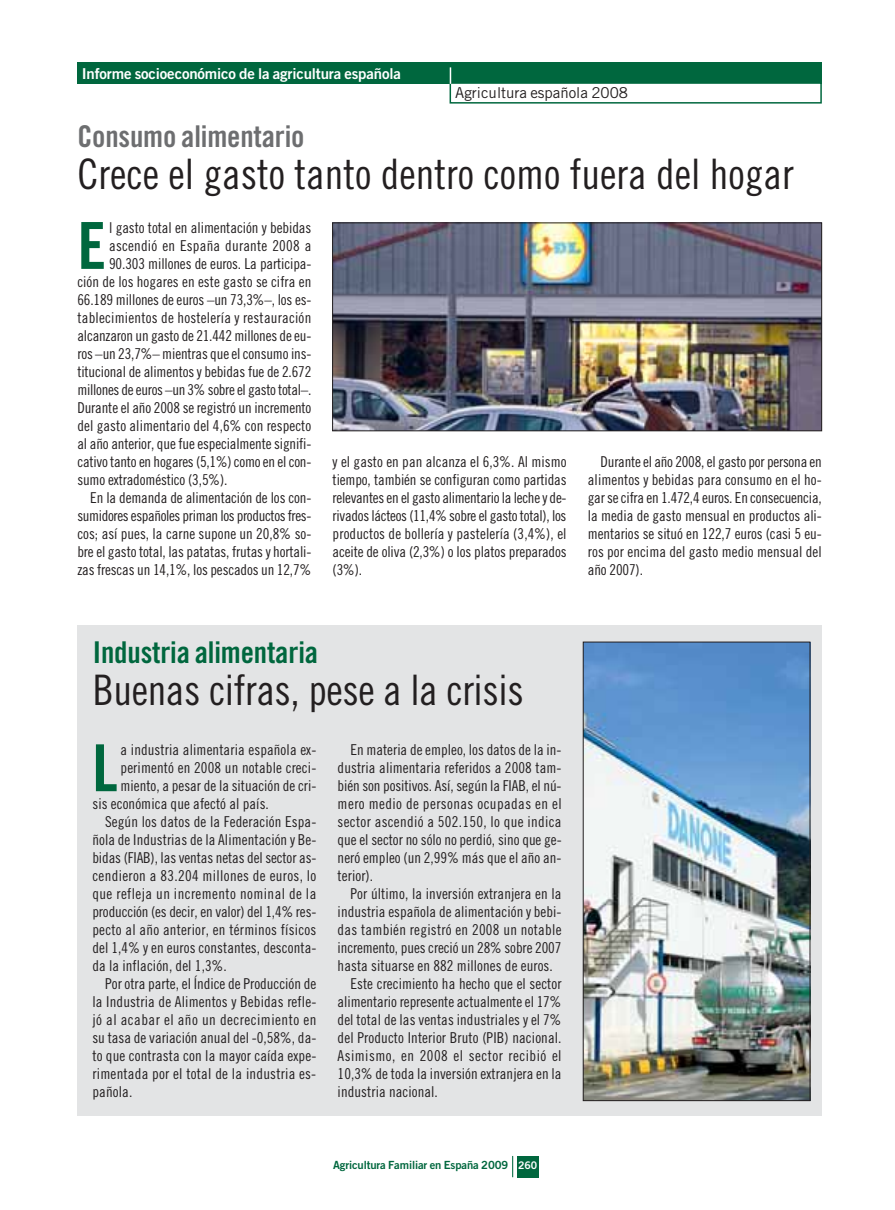
<style>
.page{position:relative;width:895px;height:1210px;background:#fff}
.page>*{position:absolute;margin:0;border:0;box-sizing:border-box;transform-origin:0 0}
.t1{font:64.8px "Trade Gothic Bold Cond Twenty";color:#00673e}
.t2{font:42px "Trade Gothic Cond Eighteen";color:#231f20}
.t3{font:30px "Trade Gothic Bold Cond Twenty";letter-spacing:-.005em;color:#00673e}
.t4{font:30px "Trade Gothic Bold Cond Twenty";letter-spacing:-.005em;color:#6d6e70}
.t5{font:15px/18px "Trade Gothic Cond Eighteen";letter-spacing:.005em;color:#231f20;text-align:justify}
.t6{font:15px "Trade Gothic Cond Eighteen";letter-spacing:.03em;color:#231f20}
.t7{font:15px "Trade Gothic Cond Eighteen";letter-spacing:-.015em;color:#231f20}
.t8{font:15px "Trade Gothic Bold Two";letter-spacing:-.01em;color:#fff}
.t9{font:15px "Trade Gothic Cond Eighteen";letter-spacing:-.025em;color:#231f20}
.t10{font:15px "Trade Gothic Cond Eighteen";letter-spacing:-.02em;color:#231f20}
.t11{font:15px "Trade Gothic";color:#231f20}
.t12{font:11.25px "Trade Gothic Bold Two";letter-spacing:-.01em;color:#00673e}
.s1{font-size:10.5px;color:#fff}
</style>
<div class="page">
<div style="left:517px;top:1155px;width:21px;height:22px;background:#00673e"></div>
<svg style="left:512px;top:1156px;width:1px;height:21px"></svg>
<div style="left:77px;top:63px;width:744px;height:21px;background:#00673e"></div>
<div style="left:449px;top:82px;width:372px;height:22px;border:2px solid #00673e"></div>
<svg style="left:450px;top:67px;width:1px;height:17px"></svg>
<img style="left:334px;top:225px;width:485px;height:204px">
<div style="left:332px;top:223px;width:489px;height:208px;border:1px solid #231f20"></div>
<div style="left:77px;top:625px;width:744px;height:491px;background:#e3e4e5"></div>
<img style="left:585px;top:644px;width:223px;height:454px">
<div style="left:583px;top:642px;width:227px;height:458px;border:1px solid #231f20"></div>
<p class="t8" style="left:82px;top:68px;width:321px">Informe socioeconómico de la agricultura española</p>
<p class="t11" style="left:455px;top:88px;width:174px">Agricultura española 2008</p>
<h3 class="t4" style="left:77px;top:125px;width:229px">Consumo alimentario</h3>
<h2 class="t2" style="left:77px;top:158px;width:718px">Crece el gasto tanto dentro como fuera del hogar</h2>
<h1 class="t1" style="left:77px;top:222px;width:30px">E</h1>
<p class="t5" style="left:109px;top:220px;width:204px">l gasto total en alimentación y bebidas</p>
<p class="t5" style="left:109px;top:238px;width:204px">ascendió en España durante 2008 a</p>
<p class="t5" style="left:109px;top:256px;width:204px">90.303 millones de euros. La participa-</p>
<p class="t5" style="left:77px;top:274px;width:235px">ción de los hogares en este gasto se cifra en</p>
<p class="t5" style="left:77px;top:292px;width:235px">66.189 millones de euros –un 73,3%–, los es-</p>
<p class="t5" style="left:77px;top:310px;width:235px">tablecimientos de hostelería y restauración</p>
<p class="t7" style="left:77px;top:330px;width:235px">alcanzaron un gasto de 21.442 millones de eu-</p>
<p class="t5" style="left:77px;top:346px;width:235px">ros –un 23,7%– mientras que el consumo ins-</p>
<p class="t5" style="left:77px;top:364px;width:235px">titucional de alimentos y bebidas fue de 2.672</p>
<p class="t10" style="left:77px;top:384px;width:235px">millones de euros –un 3% sobre el gasto total–.</p>
<p class="t5" style="left:77px;top:400px;width:235px">Durante el año 2008 se registró un incremento</p>
<p class="t5" style="left:77px;top:418px;width:235px">del gasto alimentario del 4,6% con respecto</p>
<p class="t5" style="left:77px;top:436px;width:235px">al año anterior, que fue especialmente signifi-</p>
<p class="t7" style="left:77px;top:456px;width:235px">cativo tanto en hogares (5,1%) como en el con-</p>
<p class="t5" style="left:77px;top:472px;width:151px">sumo extradoméstico (3,5%).</p>
<p class="t5" style="left:90px;top:490px;width:223px">En la demanda de alimentación de los con-</p>
<p class="t9" style="left:77px;top:510px;width:235px">sumidores españoles priman los productos fres-</p>
<p class="t5" style="left:77px;top:526px;width:235px">cos; así pues, la carne supone un 20,8% so-</p>
<p class="t5" style="left:77px;top:544px;width:235px">bre el gasto total, las patatas, frutas y hortali-</p>
<p class="t5" style="left:77px;top:562px;width:235px">zas frescas un 14,1%, los pescados un 12,7%</p>
<p class="t5" style="left:333px;top:454px;width:235px">y el gasto en pan alcanza el 6,3%. Al mismo tiempo, también se configuran como partidas relevantes en el gasto alimentario la leche y de&shy;rivados lácteos (11,4% sobre el gasto total), los productos de bollería y pastelería (3,4%), el aceite de oliva (2,3%) o los platos preparados (3%).</p>
<p class="t5" style="left:588px;top:454px;width:235px;text-indent:13px">Durante el año 2008, el gasto por persona en alimentos y bebidas para consumo en el ho&shy;gar se cifra en 1.472,4 euros. En consecuencia, la media de gasto mensual en productos ali&shy;mentarios se situó en 122,7 euros (casi 5 eu&shy;ros por encima del gasto medio mensual del año 2007).</p>
<h3 class="t3" style="left:93px;top:641px;width:227px">Industria alimentaria</h3>
<h2 class="t2" style="left:93px;top:675px;width:432px">Buenas cifras, pese a la crisis</h2>
<h1 class="t1" style="left:92px;top:744px;width:27px">L</h1>
<p class="t5" style="left:121px;top:742px;width:197px">a industria alimentaria española ex-</p>
<p class="t5" style="left:121px;top:760px;width:197px">perimentó en 2008 un notable creci-</p>
<p class="t5" style="left:121px;top:778px;width:197px">miento, a pesar de la situación de cri-</p>
<p class="t5" style="left:92px;top:796px;width:178px">sis económica que afectó al país.</p>
<p class="t5" style="left:105px;top:814px;width:213px">Según los datos de la Federación Espa-</p>
<p class="t5" style="left:92px;top:832px;width:225px">ñola de Industrias de la Alimentación y Be-</p>
<p class="t5" style="left:92px;top:850px;width:225px">bidas (FIAB), las ventas netas del sector as-</p>
<p class="t5" style="left:92px;top:868px;width:225px">cendieron a 83.204 millones de euros, lo</p>
<p class="t6" style="left:92px;top:888px;width:225px">que refleja un incremento nominal de la</p>
<p class="t5" style="left:92px;top:904px;width:225px">producción (es decir, en valor) del 1,4% res-</p>
<p class="t5" style="left:92px;top:922px;width:225px">pecto al año anterior, en términos físicos</p>
<p class="t5" style="left:92px;top:940px;width:225px">del 1,4% y en euros constantes, desconta-</p>
<p class="t5" style="left:92px;top:958px;width:136px">da la inflación, del 1,3%.</p>
<p class="t5" style="left:105px;top:976px;width:213px">Por otra parte, el Índice de Producción de</p>
<p class="t5" style="left:92px;top:994px;width:225px">la Industria de Alimentos y Bebidas refle-</p>
<p class="t6" style="left:92px;top:1014px;width:225px">jó al acabar el año un decrecimiento en</p>
<p class="t5" style="left:92px;top:1030px;width:225px">su tasa de variación anual del -0,58%, da-</p>
<p class="t5" style="left:92px;top:1048px;width:225px">to que contrasta con la mayor caída expe-</p>
<p class="t5" style="left:92px;top:1066px;width:225px">rimentada por el total de la industria es-</p>
<p class="t5" style="left:92px;top:1084px;width:41px">pañola.</p>
<p class="t5" style="left:338px;top:742px;width:225px;text-indent:13px">En materia de empleo, los datos de la in&shy;dustria alimentaria referidos a 2008 tam&shy;bién son positivos. Así, según la FIAB, el nú&shy;mero medio de personas ocupadas en el sector ascendió a 502.150, lo que indica que el sector no sólo no perdió, sino que ge&shy;neró empleo (un 2,99% más que el año an&shy;terior).</p>
<p class="t5" style="left:350px;top:886px;width:213px">Por último, la inversión extranjera en la</p>
<p class="t5" style="left:338px;top:904px;width:225px">industria española de alimentación y bebi-</p>
<p class="t5" style="left:338px;top:922px;width:225px">das también registró en 2008 un notable</p>
<p class="t5" style="left:338px;top:940px;width:225px">incremento, pues creció un 28% sobre 2007</p>
<p class="t5" style="left:338px;top:958px;width:217px">hasta situarse en 882 millones de euros.</p>
<p class="t5" style="left:350px;top:976px;width:213px">Este crecimiento ha hecho que el sector</p>
<p class="t5" style="left:338px;top:994px;width:225px">alimentario represente actualmente el 17%</p>
<p class="t5" style="left:338px;top:1012px;width:225px">del total de las ventas industriales y el 7%</p>
<p class="t5" style="left:338px;top:1030px;width:225px">del Producto Interior Bruto (PIB) nacional.</p>
<p class="t6" style="left:338px;top:1050px;width:225px">Asimismo, en 2008 el sector recibió el</p>
<p class="t5" style="left:338px;top:1066px;width:225px">10,3% de toda la inversión extranjera en la</p>
<p class="t5" style="left:338px;top:1084px;width:102px">industria nacional.</p>
<p class="t12" style="left:333px;top:1161px;width:205px">Agricultura Familiar en España 2009 <span class="s1">260</span></p>
</div>
